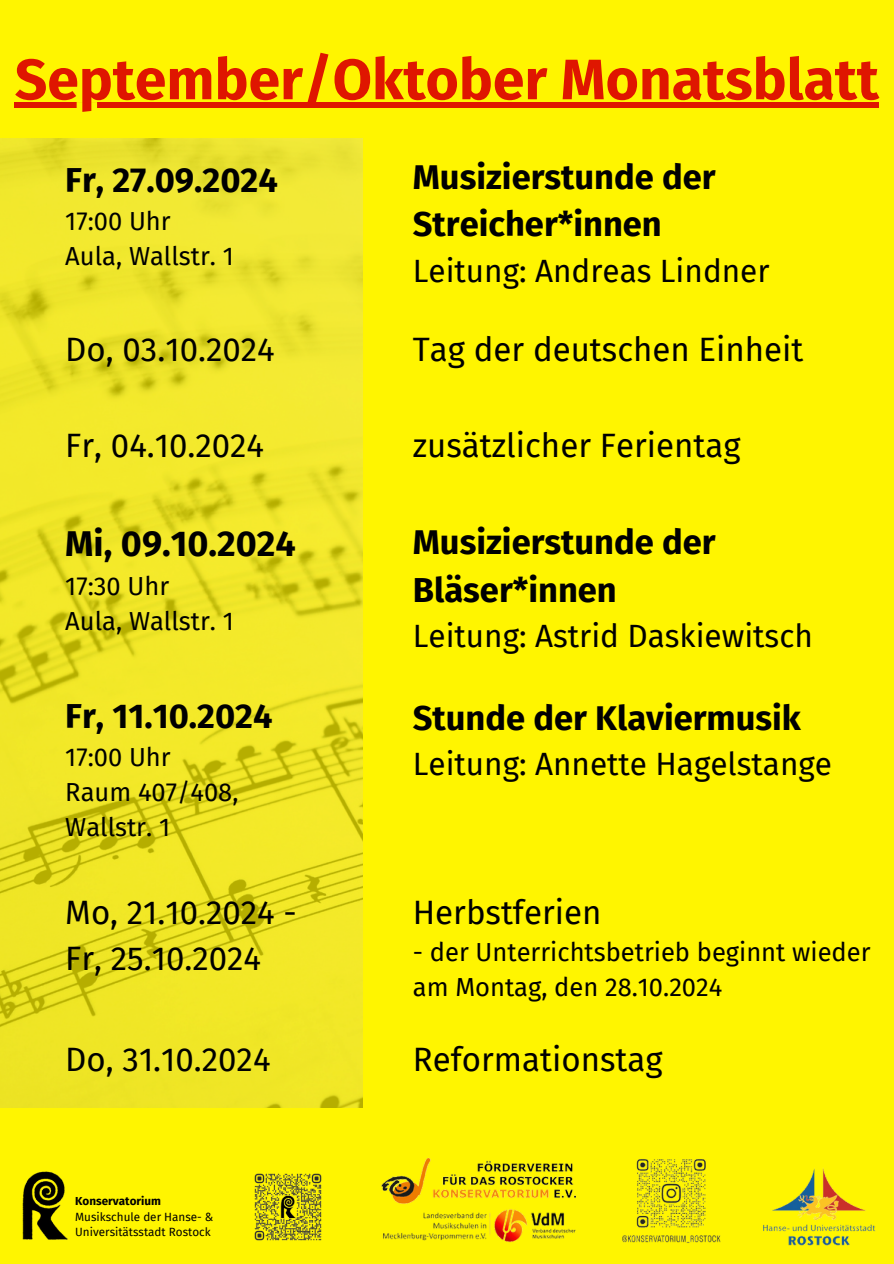
<style>
.page{position:relative;width:894px;height:1264px;background:#fff}
.page>*{position:absolute;margin:0;border:0;box-sizing:border-box;transform-origin:0 0}
.t1{font:700 57px "Fira Sans";color:#df1600}
.t2{font:700 36px "Fira Sans";color:#000}
.t3{font:700 34.5px/47.2px "Fira Sans";color:#000}
.t4{font:33px/46.2px "Fira Sans";color:#000}
.t5{font:31.5px "Fira Sans";color:#000}
.t6{font:25.5px/34.8px "Fira Sans";color:#000}
.t7{font:11.7px "Fira Sans";color:#000}
.t8{font:700 11.7px "Fira Sans";color:#000}
</style>
<div class="page">
<div style="left:0;top:0;width:893px;height:1263px;background:#fff500"></div>
<img style="left:763px;top:1167px;width:112px;height:78px">
<img style="left:254px;top:1173px;width:68px;height:68px">
<img style="left:383px;top:1209px;width:193px;height:34px">
<img style="left:622px;top:1159px;width:99px;height:84px">
<img style="left:381px;top:1157px;width:196px;height:47px">
<img style="left:22px;top:1171px;width:46px;height:69px">
<img style="left:0;top:139px;width:362px;height:968px">
<div style="left:15px;top:103px;width:863px;height:5px;background:#df1600"></div>
<h2 class="t1" style="left:15px;top:46px;width:865px">September/Oktober Monatsblatt</h2>
<h3 class="t3" style="left:65px;top:157px;width:214px">Fr, 27.09.2024</h3>
<h3 class="t6" style="left:65px;top:204px;width:170px">17:00 Uhr<br>Aula, Wallstr. 1</h3>
<h2 class="t3" style="left:412px;top:154px;width:304px">Musizierstunde der<br>Streicher*innen</h2>
<h2 class="t5" style="left:412px;top:252px;width:358px">Leitung: Andreas Lindner</h2>
<h2 class="t4" style="left:65px;top:326px;width:211px">Do, 03.10.2024</h2>
<h2 class="t4" style="left:412px;top:326px;width:392px">Tag der deutschen Einheit</h2>
<h3 class="t4" style="left:65px;top:423px;width:200px">Fr, 04.10.2024</h3>
<h2 class="t4" style="left:412px;top:423px;width:329px">zusätzlicher Ferientag</h2>
<p class="t2" style="left:65px;top:522px;width:232px">Mi, 09.10.2024</p>
<p class="t6" style="left:65px;top:568px;width:170px">17:30 Uhr<br>Aula, Wallstr. 1</p>
<p class="t3" style="left:65px;top:693px;width:209px">Fr, 11.10.2024</p>
<p class="t6" style="left:65px;top:740px;width:175px">17:00 Uhr<br>Raum 407/408,<br>Wallstr. 1</p>
<p class="t3" style="left:412px;top:519px;width:304px">Musizierstunde der<br>Bläser*innen</p>
<p class="t5" style="left:412px;top:617px;width:401px">Leitung: Astrid Daskiewitsch</p>
<p class="t3" style="left:412px;top:694px;width:389px">Stunde der Klaviermusik</p>
<p class="t5" style="left:412px;top:745px;width:420px">Leitung: Annette Hagelstange</p>
<p class="t4" style="left:65px;top:889px;width:233px">Mo, 21.10.2024 -<br>Fr, 25.10.2024</p>
<p class="t4" style="left:412px;top:889px;width:190px">Herbstferien</p>
<p class="t6" style="left:412px;top:935px;width:459px">- der Unterrichtsbetrieb beginnt wieder am Montag, den 28.10.2024</p>
<p class="t4" style="left:65px;top:1037px;width:207px">Do, 31.10.2024</p>
<p class="t4" style="left:412px;top:1037px;width:251px">Reformationstag</p>
<h2 class="t8" style="left:75px;top:1194px;width:87px">Konservatorium</h2>
<h2 class="t7" style="left:75px;top:1209px;width:140px">Musikschule der Hanse- &amp;</h2>
<h2 class="t7" style="left:75px;top:1225px;width:137px">Universitätsstadt Rostock</h2>
</div>
